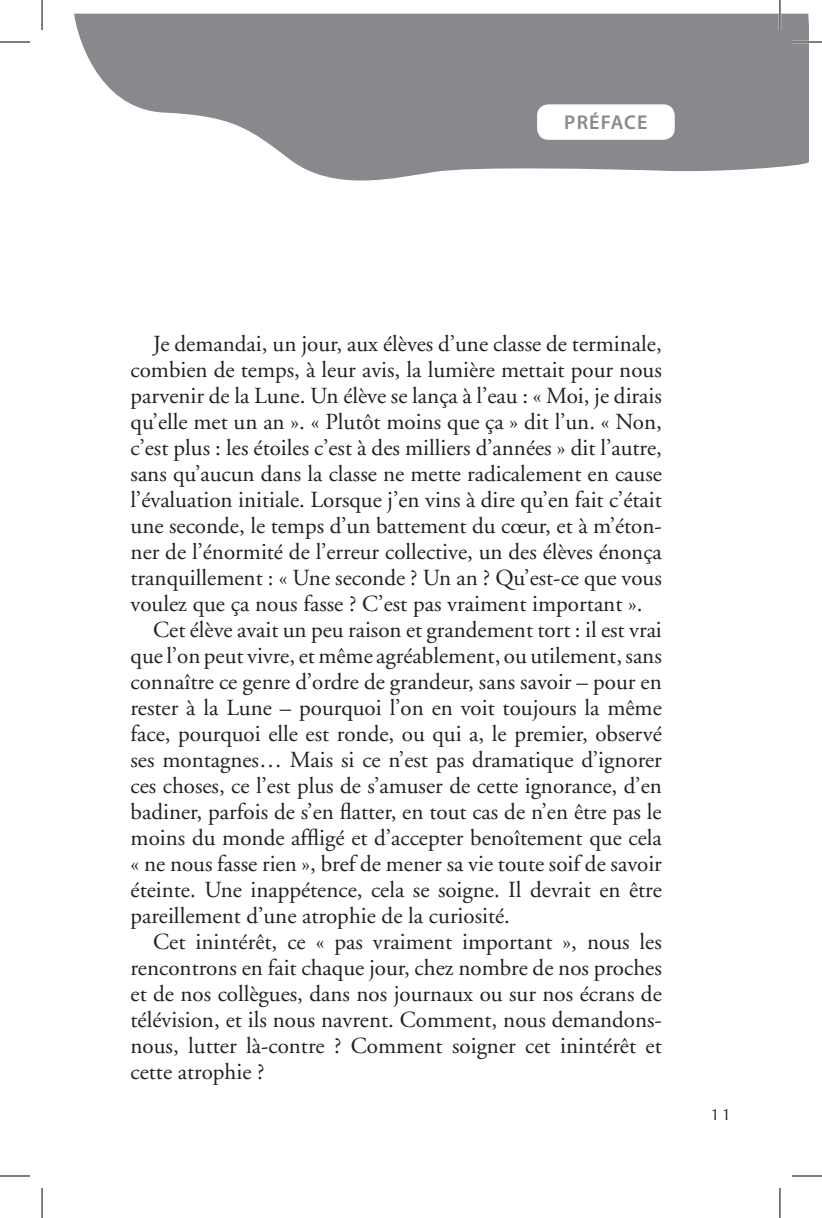
<style>
.page{position:relative;width:822px;height:1218px;background:#fff}
.page>*{position:absolute;margin:0;border:0;box-sizing:border-box;transform-origin:0 0}
.t1{font:23px "Adobe Garamond";color:#231f20}
.t2{font:600 20px "Myriad Pro";color:#87898c}
.t3{font:16px "Optima";color:#231f20}
</style>
<div class="page">
<svg style="left:74px;top:14px;width:733px;height:167px;fill:#87898c"></svg>
<div style="left:536px;top:104px;width:138px;height:36px;background:#fff;border-radius:11px"></div>
<hr style="left:791px;top:41px;width:30px;height:2px;background:#fff">
<hr style="left:778px;top:0;width:2px;height:30px;background:#fff">
<hr style="left:0;top:42px;width:30px;height:1px;background:#000">
<hr style="left:791px;top:42px;width:30px;height:1px;background:#000">
<hr style="left:0;top:1176px;width:30px;height:1px;background:#000">
<hr style="left:791px;top:1176px;width:30px;height:1px;background:#000">
<hr style="left:42px;top:0;width:1px;height:30px;background:#000">
<hr style="left:42px;top:1188px;width:1px;height:30px;background:#000">
<hr style="left:779px;top:0;width:1px;height:30px;background:#000">
<hr style="left:779px;top:1188px;width:1px;height:30px;background:#000">
<p class="t2" style="left:564px;top:109px;width:13px">PRÉ</p>
<p class="t2" style="left:600px;top:109px;width:23px">FACE</p>
<p class="t1" style="left:153px;top:332px;width:509px">Je demandai, un jour, aux élèves d’une classe de terminale,</p>
<p class="t1" style="left:130px;top:358px;width:532px">combien de temps, à leur avis, la lumière mettait pour nous</p>
<p class="t1" style="left:130px;top:384px;width:532px">parvenir de la Lune. Un élève se lança à l’eau : « Moi, je dirais</p>
<p class="t1" style="left:130px;top:410px;width:532px">qu’elle met un an ». « Plutôt moins que ça » dit l’un. « Non,</p>
<p class="t1" style="left:130px;top:436px;width:532px">c’est plus : les étoiles c’est à des milliers d’années » dit l’autre,</p>
<p class="t1" style="left:130px;top:462px;width:532px">sans qu’aucun dans la classe ne mette radicalement en cause</p>
<p class="t1" style="left:130px;top:488px;width:532px">l’évaluation initiale. Lorsque j’en vins à dire qu’en fait c’était</p>
<p class="t1" style="left:130px;top:514px;width:532px">une seconde, le temps d’un battement du cœur, et à m’éton-</p>
<p class="t1" style="left:130px;top:540px;width:532px">ner de l’énormité de l’erreur collective, un des élèves énonça</p>
<p class="t1" style="left:130px;top:566px;width:532px">tranquillement : « Une seconde ? Un an ? Qu’est-ce que vous</p>
<p class="t1" style="left:130px;top:592px;width:513px">voulez que ça nous fasse ? C’est pas vraiment important ».</p>
<p class="t1" style="left:153px;top:618px;width:510px">Cet élève avait un peu raison et grandement tort : il est vrai</p>
<p class="t1" style="left:130px;top:644px;width:532px">que l’on peut vivre, et même agréablement, ou utilement, sans</p>
<p class="t1" style="left:130px;top:670px;width:532px">connaître ce genre d’ordre de grandeur, sans savoir – pour en</p>
<p class="t1" style="left:130px;top:696px;width:532px">rester à la Lune – pourquoi l’on en voit toujours la même</p>
<p class="t1" style="left:130px;top:722px;width:532px">face, pourquoi elle est ronde, ou qui a, le premier, observé</p>
<p class="t1" style="left:130px;top:748px;width:532px">ses montagnes… Mais si ce n’est pas dramatique d’ignorer</p>
<p class="t1" style="left:130px;top:774px;width:532px">ces choses, ce l’est plus de s’amuser de cette ignorance, d’en</p>
<p class="t1" style="left:130px;top:800px;width:532px">badiner, parfois de s’en flatter, en tout cas de n’en être pas le</p>
<p class="t1" style="left:130px;top:826px;width:532px">moins du monde affligé et d’accepter benoîtement que cela</p>
<p class="t1" style="left:130px;top:851px;width:532px">« ne nous fasse rien », bref de mener sa vie toute soif de savoir</p>
<p class="t1" style="left:130px;top:877px;width:532px">éteinte. Une inappétence, cela se soigne. Il devrait en être</p>
<p class="t1" style="left:130px;top:903px;width:381px">pareillement d’une atrophie de la curiosité.</p>
<p class="t1" style="left:153px;top:929px;width:509px">Cet inintérêt, ce « pas vraiment important », nous les</p>
<p class="t1" style="left:130px;top:955px;width:532px">rencontrons en fait chaque jour, chez nombre de nos proches</p>
<p class="t1" style="left:130px;top:981px;width:532px">et de nos collègues, dans nos journaux ou sur nos écrans de</p>
<p class="t1" style="left:130px;top:1007px;width:532px">télévision, et ils nous navrent. Comment, nous demandons-</p>
<p class="t1" style="left:130px;top:1033px;width:532px">nous, lutter là-contre ? Comment soigner cet inintérêt et</p>
<p class="t1" style="left:130px;top:1059px;width:135px">cette atrophie ?</p>
<p class="t3" style="left:710px;top:1105px;width:22px">11</p>
</div>
